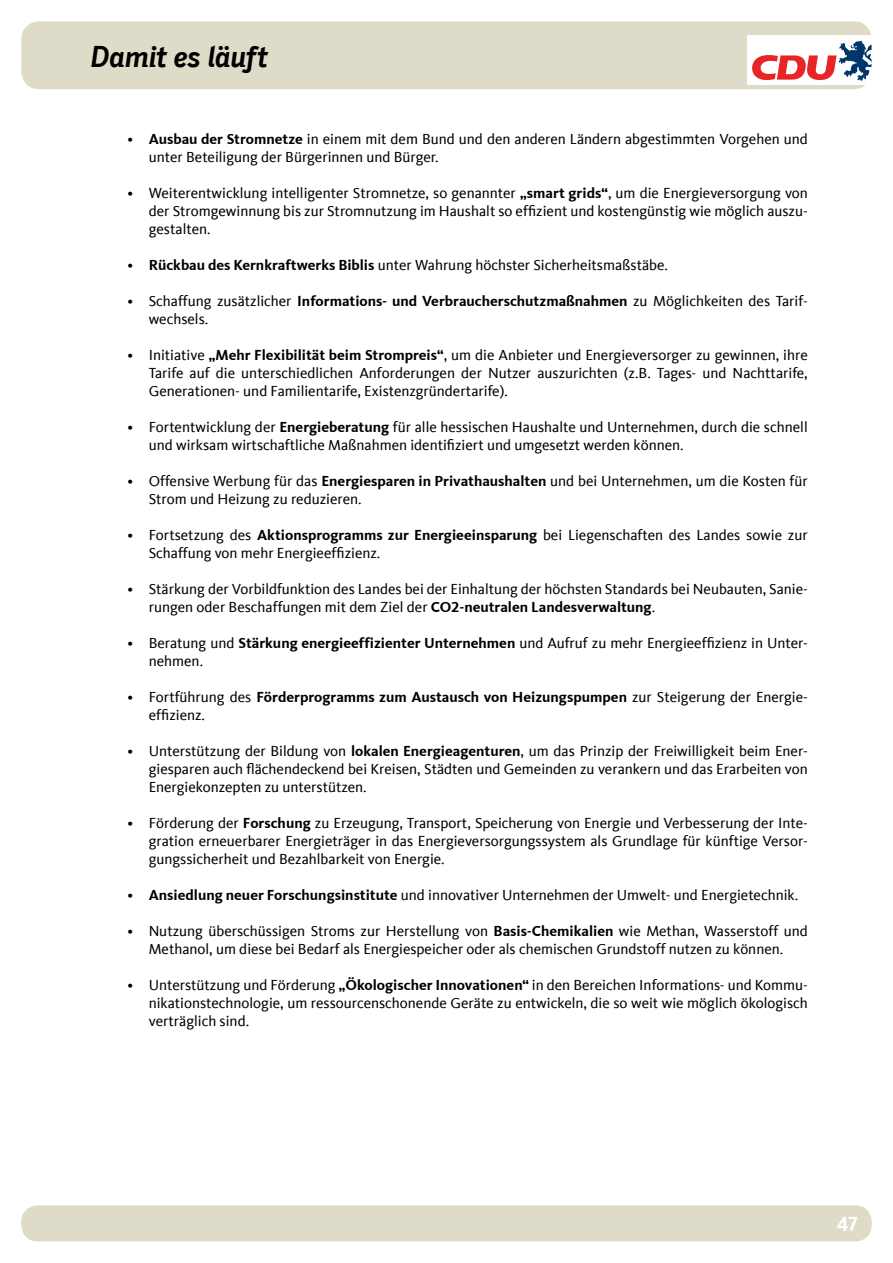
<style>
.page{position:relative;width:893px;height:1263px;background:#fff}
.page>*{position:absolute;margin:0;border:0;box-sizing:border-box;transform-origin:0 0}
.t1{font:italic 700 30px "CDU Skopex";letter-spacing:-.03em;color:#000}
.t2{font:700 21px "CDU Kievit Tab";color:#fff}
.t3{font:15px/18px "CDU Kievit Tab";color:#000}
.s1{font-weight:700}
</style>
<div class="page">
<div style="left:21px;top:1205px;width:851px;height:36px;background:#dedcc8;border-radius:16px"></div>
<div style="left:21px;top:21px;width:851px;height:68px;background:#dedcc8;border-radius:18px"></div>
<div style="left:747px;top:35px;width:124px;height:49px;background:#fff"></div>
<svg style="left:752px;top:41px;width:120px;height:40px"></svg>
<h1 class="t1" style="left:91px;top:39px;width:180px">Damit es läuft</h1>
<p class="t3" style="left:149px;top:130px;width:660px;text-indent:-21px">• <span class="s1">Ausbau der Stromnetze</span> in einem mit dem Bund und den anderen Ländern abgestimmten Vorgehen und unter Beteiligung der Bürgerinnen und Bürger.</p>
<p class="t3" style="left:149px;top:184px;width:661px;text-align:justify;text-indent:-21px">• Weiterentwicklung intelligenter Stromnetze, so genannter <span class="s1">„smart grids“</span>, um die Energieversorgung von der Stromgewinnung bis zur Stromnutzung im Haushalt so effizient und kostengünstig wie möglich auszu&shy;gestalten.</p>
<p class="t3" style="left:127px;top:256px;width:542px">• <span class="s1">Rückbau des Kernkraftwerks Biblis</span> unter Wahrung höchster Sicherheitsmaßstäbe.</p>
<p class="t3" style="left:149px;top:292px;width:661px;text-indent:-21px">• Schaffung zusätzlicher <span class="s1">Informations- und Verbraucherschutzmaßnahmen</span> zu Möglichkeiten des Tarif&shy;wechsels.</p>
<p class="t3" style="left:149px;top:346px;width:661px;text-align:justify;text-indent:-21px">• Initiative <span class="s1">„Mehr Flexibilität beim Strompreis“</span>, um die Anbieter und Energieversorger zu gewinnen, ihre Tarife auf die unterschiedlichen Anforderungen der Nutzer auszurichten (z.B. Tages- und Nachttarife, Generationen- und Familientarife, Existenzgründertarife).</p>
<p class="t3" style="left:149px;top:418px;width:661px;text-indent:-21px">• Fortentwicklung der <span class="s1">Energieberatung</span> für alle hessischen Haushalte und Unternehmen, durch die schnell und wirksam wirtschaftliche Maßnahmen identifiziert und umgesetzt werden können.</p>
<p class="t3" style="left:149px;top:472px;width:661px;text-indent:-21px">• Offensive Werbung für das <span class="s1">Energiesparen in Privathaushalten</span> und bei Unternehmen, um die Kosten für<br>Strom und Heizung zu reduzieren.</p>
<p class="t3" style="left:149px;top:526px;width:661px;text-indent:-21px">• Fortsetzung des <span class="s1">Aktionsprogramms zur Energieeinsparung</span> bei Liegenschaften des Landes sowie zur<br>Schaffung von mehr Energieeffizienz.</p>
<p class="t3" style="left:149px;top:580px;width:661px;text-indent:-21px">• Stärkung der Vorbildfunktion des Landes bei der Einhaltung der höchsten Standards bei Neubauten, Sanie&shy;rungen oder Beschaffungen mit dem Ziel der <span class="s1">CO2-neutralen Landesverwaltung</span>.</p>
<p class="t3" style="left:149px;top:634px;width:661px;text-indent:-21px">• Beratung und <span class="s1">Stärkung energieeffizienter Unternehmen</span> und Aufruf zu mehr Energieeffizienz in Unter&shy;nehmen.</p>
<p class="t3" style="left:149px;top:688px;width:661px;text-indent:-21px">• Fortführung des <span class="s1">Förderprogramms zum Austausch von Heizungspumpen</span> zur Steigerung der Energie&shy;effizienz.</p>
<p class="t3" style="left:149px;top:742px;width:661px;text-align:justify;text-indent:-21px">• Unterstützung der Bildung von <span class="s1">lokalen Energieagenturen</span>, um das Prinzip der Freiwilligkeit beim Ener&shy;giesparen auch flächendeckend bei Kreisen, Städten und Gemeinden zu verankern und das Erarbeiten von Energiekonzepten zu unterstützen.</p>
<p class="t3" style="left:149px;top:814px;width:661px;text-align:justify;text-indent:-21px">• Förderung der <span class="s1">Forschung</span> zu Erzeugung, Transport, Speicherung von Energie und Verbesserung der Inte&shy;gration erneuerbarer Energieträger in das Energieversorgungssystem als Grundlage für künftige Versor&shy;gungssicherheit und Bezahlbarkeit von Energie.</p>
<p class="t3" style="left:127px;top:886px;width:672px">• <span class="s1">Ansiedlung neuer Forschungsinstitute</span> und innovativer Unternehmen der Umwelt- und Energietechnik.</p>
<p class="t3" style="left:127px;top:922px;width:682px;text-align:center">• Nutzung überschüssigen Stroms zur Herstellung von <span class="s1">Basis-Chemikalien</span> wie Methan, Wasserstoff und<br>Methanol, um diese bei Bedarf als Energiespeicher oder als chemischen Grundstoff nutzen zu können.</p>
<p class="t3" style="left:149px;top:976px;width:661px;text-align:justify;text-indent:-21px">• Unterstützung und Förderung <span class="s1">„Ökologischer Innovationen“</span> in den Bereichen Informations- und Kommu&shy;nikationstechnologie, um ressourcenschonende Geräte zu entwickeln, die so weit wie möglich ökologisch verträglich sind.</p>
<h2 class="t2" style="left:837px;top:1212px;width:23px">47</h2>
</div>
